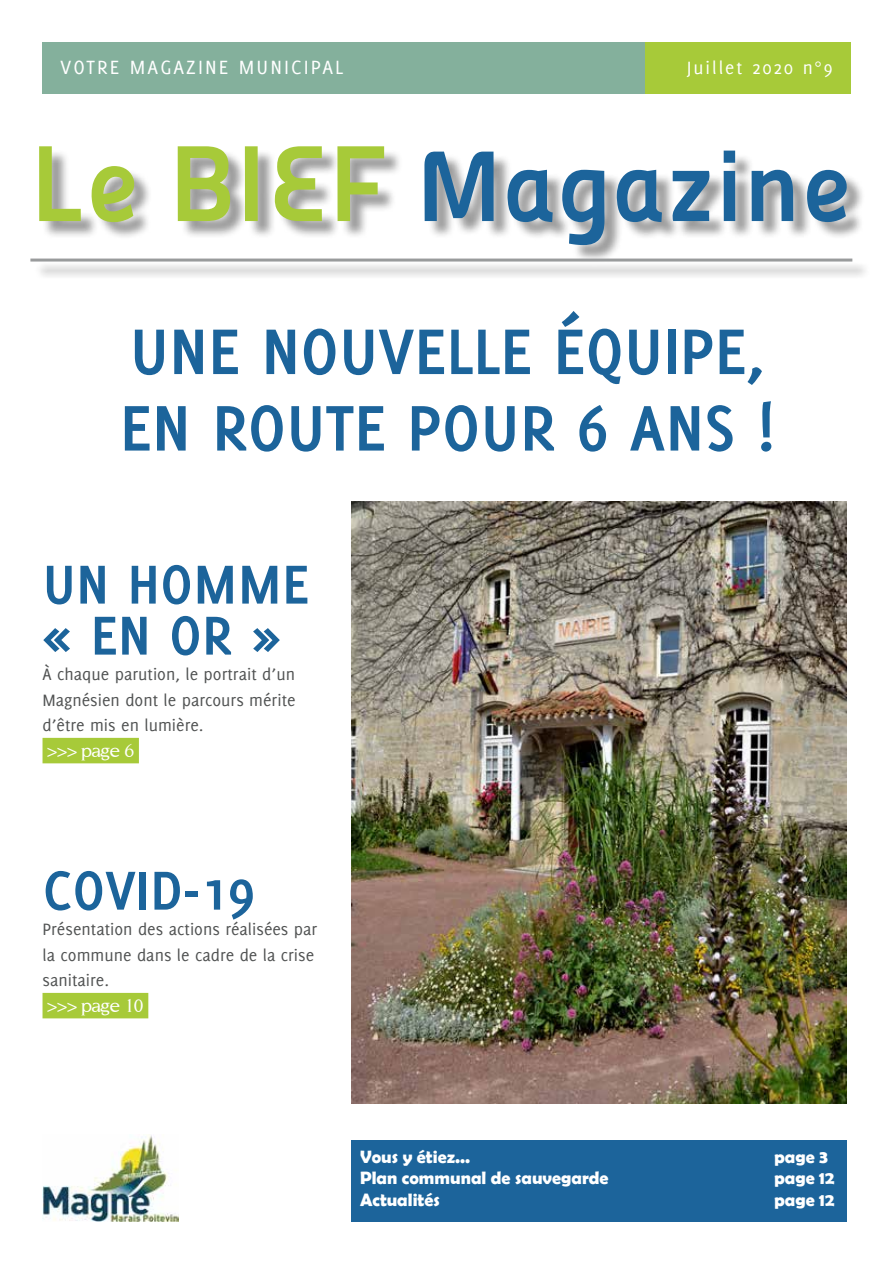
<style>
.page{position:relative;width:893px;height:1263px;background:#fff}
.page>*{position:absolute;margin:0;border:0;box-sizing:border-box;transform-origin:0 0}
.t1{font:100.5px "Panefresco 800 wt";letter-spacing:.015em;color:#1c649b}
.t2{font:700 70.5px/76.5px "Delicious";color:#1c649b}
.t3{font:700 60px/51px "Delicious";color:#1c649b}
.t4{font:21px "Delicious";letter-spacing:.1em;color:#fff}
.t5{font:19.5px "Delicious";letter-spacing:.1em;color:#fff}
.t6{font:18px/25.5px "Delicious";color:#505252;text-align:justify}
.t7{font:700 18px "Berlin Sans FB Demi";color:#fff}
.t8{font:18px "November Medium Normal";color:#fff}
.s1{font-size:108px;color:#a7ca39}
</style>
<div class="page">
<img style="left:43px;top:1134px;width:135px;height:87px">
<div style="left:351px;top:1140px;width:495px;height:81px;background:#1c649b"></div>
<div style="left:33px;top:148px;width:838px;height:132px;background:#000;opacity:.4"></div>
<hr style="left:30px;top:259px;width:822px;height:3px;background:#999b9c">
<div style="left:43px;top:738px;width:96px;height:25px;background:#a7ca39"></div>
<div style="left:43px;top:993px;width:105px;height:25px;background:#a7ca39"></div>
<div style="left:645px;top:43px;width:205px;height:51px;background:#a7ca39"></div>
<div style="left:43px;top:43px;width:602px;height:51px;background:#84b09c"></div>
<img style="left:351px;top:502px;width:495px;height:601px">
<p class="t4" style="left:61px;top:55px;width:284px">VOTRE MAGAZINE MUNICIPAL</p>
<p class="t5" style="left:687px;top:57px;width:147px">Juillet 2020 n°9</p>
<h1 class="t1" style="left:31px;top:108px;width:823px"><span class="s1">Le BIEF</span> Magazine</h1>
<h2 class="t2" style="left:120px;top:312px;width:656px">UNE NOUVELLE ÉQUIPE,<br>EN ROUTE POUR 6 ANS !</h2>
<h3 class="t3" style="left:43px;top:558px;width:268px">UN HOMME « EN OR »</h3>
<p class="t6" style="left:43px;top:661px;width:255px">À chaque parution, le portrait d’un Magnésien dont le parcours mérite d’être mis en lumière.</p>
<p class="t8" style="left:47px;top:740px;width:88px">&gt;&gt;&gt; page 6</p>
<h3 class="t3" style="left:43px;top:864px;width:214px">COVID-19</h3>
<p class="t6" style="left:43px;top:916px;width:276px;text-align:left">Présentation des actions réalisées par la commune dans le cadre de la crise sanitaire.</p>
<p class="t8" style="left:47px;top:995px;width:98px">&gt;&gt;&gt; page 10</p>
<p class="t7" style="left:360px;top:1146px;width:112px">Vous y étiez...</p>
<p class="t7" style="left:774px;top:1146px;width:55px">page 3</p>
<p class="t7" style="left:360px;top:1168px;width:250px">Plan communal de sauvegarde</p>
<p class="t7" style="left:774px;top:1168px;width:62px">page 12</p>
<p class="t7" style="left:360px;top:1189px;width:81px">Actualités</p>
<p class="t7" style="left:774px;top:1189px;width:62px">page 12</p>
</div>
